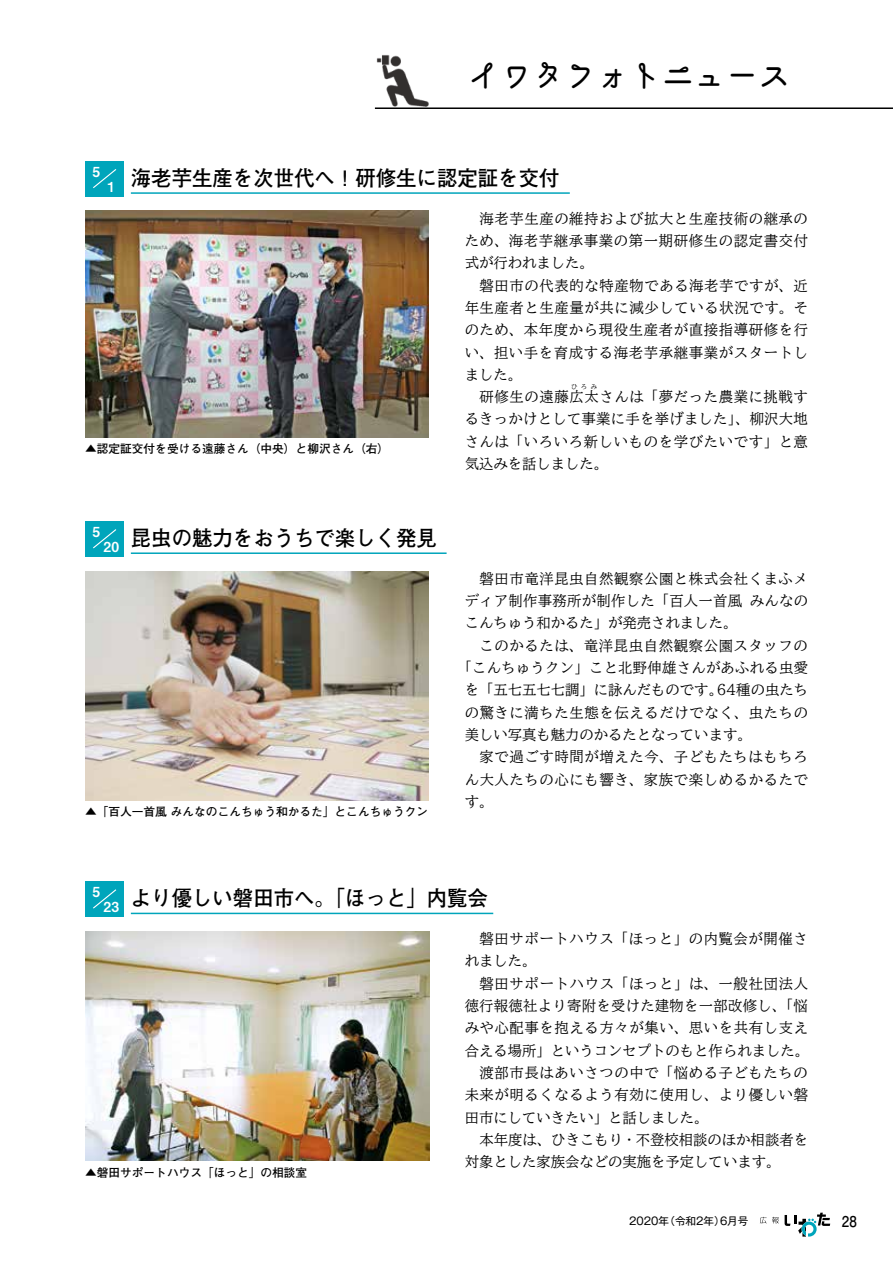
<style>
.page{position:relative;width:893px;height:1263px;background:#fff}
.page>*{position:absolute;margin:0;border:0;box-sizing:border-box;transform-origin:0 0}
.t1{font:34.05px "Asago Honmaru Gothicmini";color:#000;scale:.95 1}
.t2{font:700 21.3px "Futo Go B101 Pro";color:#000;scale:.96 1}
.t3{font:700 14.85px "Futo Go B101 Pro";color:#000;scale:.9 1}
.t4{font:14.4px/22.4px "BIZ UD Mincho Medium";letter-spacing:.045em;color:#000;text-align:justify}
.t5{font:14.4px "BIZ UD Mincho Medium";color:#000}
.t6{font:14.4px "BIZ UD Mincho Medium";letter-spacing:.02em;color:#000}
.t7{font:13.8px "Midashi Go Pro MB31";color:#fff}
.t8{font:700 11.7px "Futo Go B101 Pro";color:#000}
.t9{font:10.65px "Gothic MB101 Pro";color:#000}
.t10{font:6.45px "BIZ UD Mincho Medium";color:#000}
.s1{font-family:"BIZ UDP Mincho Medium"}
</style>
<div class="page">
<svg style="left:760px;top:1217px;width:19px;height:6px"></svg>
<svg style="left:785px;top:1213px;width:45px;height:23px"></svg>
<img style="left:376px;top:55px;width:53px;height:52px">
<img style="left:85px;top:211px;width:343px;height:226px">
<hr style="left:131px;top:192px;width:439px;height:2px;background:#00a5bb">
<div style="left:85px;top:161px;width:39px;height:36px;background:#00a5bb"></div>
<svg style="left:93px;top:169px;width:24px;height:19px"></svg>
<img style="left:85px;top:571px;width:343px;height:229px">
<hr style="left:131px;top:552px;width:316px;height:2px;background:#00a5bb">
<div style="left:85px;top:521px;width:39px;height:36px;background:#00a5bb"></div>
<svg style="left:93px;top:529px;width:24px;height:20px"></svg>
<hr style="left:131px;top:913px;width:362px;height:1px;background:#00a5bb">
<div style="left:85px;top:881px;width:39px;height:36px;background:#00a5bb"></div>
<svg style="left:93px;top:889px;width:24px;height:20px"></svg>
<img style="left:86px;top:931px;width:343px;height:230px">
<hr style="left:375px;top:107px;width:518px;height:2px;background:#000">
<h1 class="t1" style="left:468px;top:57px;width:342px">イワタフォトニュース</h1>
<p class="t7" style="left:93px;top:161px;width:9px">5</p>
<h2 class="t2" style="left:131px;top:160px;width:448px">海老芋生産を次世代へ！研修生に認定証を交付</h2>
<p class="t4" style="left:465px;top:207px;width:345px;text-indent:15px">海老芋生産の維持および拡大と生産技術の継承のため、海老芋継承事業の第一期研修生の認定書交付式が行われました。</p>
<p class="t4" style="left:465px;top:274px;width:345px;text-indent:15px">磐田市の代表的な特産物である海老芋ですが、近年生産者と生産量が共に減少している状況です。そのため、本年度から現役生産者が直接指導研修を行い、担い手を育成する海老芋承継事業がスタートしました。</p>
<p class="t4" style="left:480px;top:385px;width:330px">研修生の遠藤広太さんは「夢だった農業に挑戦す</p>
<p class="t7" style="left:107px;top:175px;width:9px">1</p>
<p class="t10" style="left:571px;top:383px;width:27px">ひろみ</p>
<p class="t4" style="left:465px;top:408px;width:345px">るきっかけとして事業に手を挙げました」、柳沢大地さんは「いろいろ新しいものを学びたいです」と意気込みを話しました。</p>
<p class="t8" style="left:85px;top:439px;width:306px">▲認定証交付を受ける遠藤さん（中央）と柳沢さん（右）</p>
<p class="t7" style="left:93px;top:521px;width:9px">5</p>
<p class="t7" style="left:104px;top:535px;width:17px">20</p>
<h2 class="t2" style="left:131px;top:521px;width:320px">昆虫の魅力をおうちで楽しく発見</h2>
<p class="t8" style="left:85px;top:802px;width:344px">▲「百人一首風 みんなのこんちゅう和かるた」とこんちゅうクン</p>
<p class="t4" style="left:465px;top:567px;width:345px;text-indent:15px">磐田市竜洋昆虫自然観察公園と株式会社くまふメディア制作事務所が制作した「百人一首風みんなのこんちゅう和かるた」が発売されました。</p>
<p class="t4" style="left:480px;top:634px;width:330px">このかるたは、竜洋昆虫自然観察公園スタッフの</p>
<p class="t6" style="left:457px;top:660px;width:352px">「こんちゅうクン」こと北野伸雄さんがあふれる虫愛</p>
<p class="t5" style="left:465px;top:683px;width:345px">を「五七五七七調」に詠んだものです。<span class="s1">64</span>種の虫たち</p>
<p class="t4" style="left:465px;top:701px;width:345px">の驚きに満ちた生態を伝えるだけでなく、虫たちの</p>
<p class="t5" style="left:465px;top:727px;width:289px">美しい写真も魅力のかるたとなっています。</p>
<p class="t4" style="left:480px;top:746px;width:330px">家で過ごす時間が増えた今、子どもたちはもちろ</p>
<p class="t4" style="left:465px;top:768px;width:345px">ん大人たちの心にも響き、家族で楽しめるかるたで</p>
<p class="t4" style="left:465px;top:790px;width:30px">す。</p>
<p class="t7" style="left:93px;top:881px;width:9px">5</p>
<h2 class="t2" style="left:131px;top:881px;width:374px">より優しい磐田市へ。「ほっと」内覧会</h2>
<p class="t4" style="left:465px;top:927px;width:345px;text-indent:15px">磐田サポートハウス「ほっと」の内覧会が開催されました。</p>
<p class="t4" style="left:480px;top:972px;width:330px">磐田サポートハウス「ほっと」は、一般社団法人</p>
<p class="t6" style="left:465px;top:998px;width:345px">徳行報徳社より寄附を受けた建物を一部改修し、「悩</p>
<p class="t4" style="left:465px;top:1016px;width:345px">みや心配事を抱える方々が集い、思いを共有し支え</p>
<p class="t5" style="left:465px;top:1043px;width:346px">合える場所」というコンセプトのもと作られました。</p>
<p class="t4" style="left:480px;top:1061px;width:330px">渡部市長はあいさつの中で「悩める子どもたちの</p>
<p class="t4" style="left:465px;top:1083px;width:345px">未来が明るくなるよう有効に使用し、より優しい磐</p>
<p class="t5" style="left:465px;top:1110px;width:245px">田市にしていきたい」と話しました。</p>
<p class="t5" style="left:480px;top:1132px;width:330px">本年度は、ひきこもり・不登校相談のほか相談者を</p>
<p class="t5" style="left:465px;top:1154px;width:317px">対象とした家族会などの実施を予定しています。</p>
<p class="t7" style="left:104px;top:896px;width:17px">23</p>
<p class="t8" style="left:85px;top:1163px;width:224px">▲磐田サポートハウス「ほっと」の相談室</p>
<p class="t9" style="left:629px;top:1212px;width:121px">2020年（令和2年）6月号</p>
<p class="t3" style="left:842px;top:1209px;width:18px">28</p>
</div>
